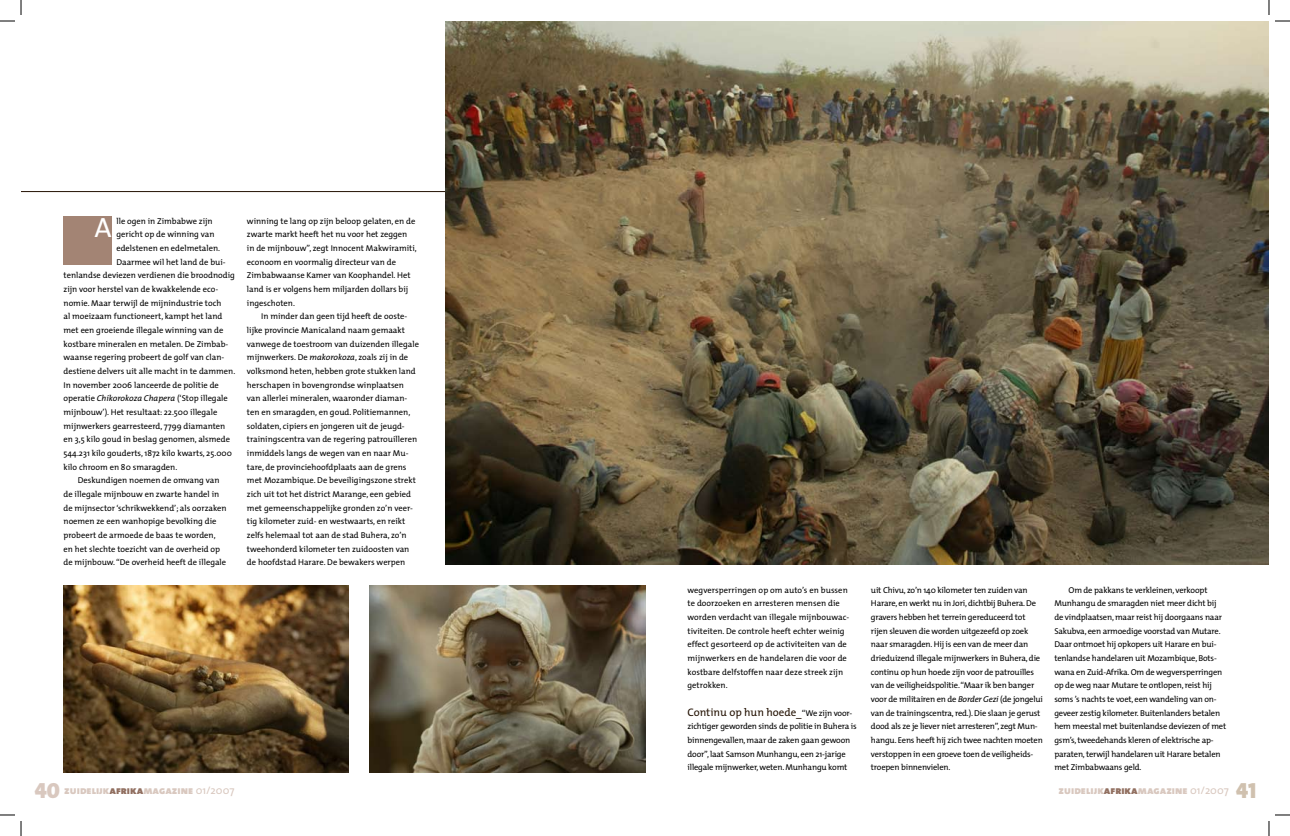
<style>
.page{position:relative;width:1290px;height:836px;background:#fff}
.page>*{position:absolute;margin:0;border:0;box-sizing:border-box;transform-origin:0 0}
.t1{font:28px "The Mix";color:#fff}
.t2{font:11px "The Mix Black Caps";color:#d9c8bf}
.t3{font:11px "The Mix";color:#241203}
.t4{font:8.5px/13.7px "The Mix";color:#000}
.t5{font:8.5px/13.7px "The Mix";letter-spacing:-.02em;color:#000}
.s1{font-style:italic}
.s2{font-size:8.5px;color:#000}
.s3{font-size:22px}
.s4{color:#916f60}
.s5{font-family:"The Mix"}
.s6{font-size:22px;color:#d0c1af}
</style>
<div class="page">
<hr style="left:21px;top:191px;width:1247px;height:1px;background:#241203">
<img style="left:445px;top:21px;width:823px;height:543px">
<img style="left:370px;top:585px;width:275px;height:187px">
<img style="left:64px;top:585px;width:285px;height:187px">
<div style="left:64px;top:216px;width:48px;height:49px;background:#a38474"></div>
<svg style="left:0;top:0;width:22px;height:22px"></svg>
<svg style="left:0;top:814px;width:22px;height:22px"></svg>
<svg style="left:1268px;top:0;width:21px;height:22px"></svg>
<svg style="left:1268px;top:814px;width:21px;height:22px"></svg>
<p class="t4" style="left:116px;top:214px;width:98px">lle ogen in Zimbabwe zijn</p>
<p class="t4" style="left:116px;top:227px;width:100px">gericht op de winning van</p>
<p class="t4" style="left:116px;top:241px;width:105px">edelstenen en edelmetalen.</p>
<p class="t4" style="left:116px;top:255px;width:111px">Daarmee wil het land de bui-</p>
<p class="t4" style="left:64px;top:268px;width:173px">tenlandse deviezen verdienen die broodnodig</p>
<p class="t4" style="left:64px;top:282px;width:156px">zijn voor herstel van de kwakkelende eco-</p>
<p class="t4" style="left:64px;top:296px;width:159px">nomie. Maar terwijl de mijnindustrie toch</p>
<p class="t4" style="left:64px;top:309px;width:160px">al moeizaam functioneert, kampt het land</p>
<p class="t4" style="left:64px;top:323px;width:161px">met een groeiende illegale winning van de</p>
<p class="t4" style="left:64px;top:337px;width:166px">kostbare mineralen en metalen. De Zimbab-</p>
<p class="t4" style="left:64px;top:350px;width:162px">waanse regering probeert de golf van clan-</p>
<p class="t4" style="left:64px;top:364px;width:173px">destiene delvers uit alle macht in te dammen.</p>
<p class="t4" style="left:64px;top:378px;width:157px">In november 2006 lanceerde de politie de</p>
<p class="t4" style="left:64px;top:391px;width:166px">operatie <span class="s1">Chikorokoza Chapera</span> (‘Stop illegale</p>
<p class="t4" style="left:64px;top:405px;width:155px">mijnbouw’). Het resultaat: 22.500 illegale</p>
<p class="t4" style="left:64px;top:419px;width:163px">mijnwerkers gearresteerd, 7799 diamanten</p>
<p class="t4" style="left:64px;top:432px;width:168px">en 3,5 kilo goud in beslag genomen, alsmede</p>
<p class="t4" style="left:64px;top:446px;width:170px">544.231 kilo gouderts, 1872 kilo kwarts, 25.000</p>
<p class="t4" style="left:64px;top:460px;width:115px">kilo chroom en 80 smaragden.</p>
<p class="t4" style="left:78px;top:473px;width:143px">Deskundigen noemen de omvang van</p>
<p class="t4" style="left:64px;top:487px;width:157px">de illegale mijnbouw en zwarte handel in</p>
<p class="t4" style="left:64px;top:501px;width:164px">de mijnsector ‘schrikwekkend’; als oorzaken</p>
<p class="t4" style="left:64px;top:514px;width:154px">noemen ze een wanhopige bevolking die</p>
<p class="t4" style="left:64px;top:528px;width:153px">probeert de armoede de baas te worden,</p>
<p class="t4" style="left:64px;top:542px;width:158px">en het slechte toezicht van de overheid op</p>
<p class="t4" style="left:64px;top:555px;width:164px">de mijnbouw. “De overheid heeft de illegale</p>
<h1 class="t1" style="left:94px;top:204px;width:19px">A</h1>
<p class="t4" style="left:247px;top:214px;width:171px">winning te lang op zijn beloop gelaten, en de zwarte markt heeft het nu voor het zeggen in de mijnbouw”, zegt Innocent Makwiramiti, econoom en voormalig directeur van de Zimbabwaanse Kamer van Koophandel. Het land is er volgens hem miljarden dollars bij ingeschoten.</p>
<p class="t4" style="left:247px;top:309px;width:173px;text-indent:14px">In minder dan geen tijd heeft de ooste&shy;lijke provincie Manicaland naam gemaakt vanwege de toestroom van duizenden illegale mijnwerkers. De <span class="s1">makorokoza</span>, zoals zij in de volksmond heten, hebben grote stukken land herschapen in bovengrondse winplaatsen van allerlei mineralen, waaronder diaman&shy;ten en smaragden, en goud. Politiemannen, soldaten, cipiers en jongeren uit de jeugd&shy;trainingscentra van de regering patrouilleren inmiddels langs de wegen van en naar Mu&shy;tare, de provinciehoofdplaats aan de grens met Mozambique. De beveiligingszone strekt zich uit tot het district Marange, een gebied met gemeenschappelijke gronden zo’n veer&shy;tig kilometer zuid- en westwaarts, en reikt zelfs helemaal tot aan de stad Buhera, zo’n tweehonderd kilometer ten zuidoosten van de hoofdstad Harare. De bewakers werpen</p>
<p class="t4" style="left:687px;top:582px;width:163px">wegversperringen op om auto’s en bussen te doorzoeken en arresteren mensen die worden verdacht van illegale mijnbouwac&shy;tiviteiten. De controle heeft echter weinig effect gesorteerd op de activiteiten van de mijnwerkers en de handelaren die voor de kostbare delfstoffen naar deze streek zijn getrokken.</p>
<p class="t3" style="left:687px;top:703px;width:166px">Continu op hun hoede_<span class="s2">“We zijn voor-</span></p>
<p class="t5" style="left:687px;top:719px;width:171px">zichtiger geworden sinds de politie in Buhera is binnengevallen, maar de zaken gaan gewoon door”, laat Samson Munhangu, een 21-jarige illegale mijnwerker, weten. Munhangu komt</p>
<p class="t5" style="left:870px;top:582px;width:173px">uit Chivu, zo’n 140 kilometer ten zuiden van Harare, en werkt nu in Jori, dichtbij Buhera. De gravers hebben het terrein gereduceerd tot rijen sleuven die worden uitgezeefd op zoek naar smaragden. Hij is een van de meer dan drieduizend illegale mijnwerkers in Buhera, die continu op hun hoede zijn voor de patrouilles van de veiligheidspolitie. “Maar ik ben banger voor de militairen en de <span class="s1">Border Gezi</span> (de jongelui van de trainingscentra, red.). Die slaan je gerust dood als ze je liever niet arresteren”, zegt Mun&shy;hangu. Eens heeft hij zich twee nachten moeten verstoppen in een groeve toen de veiligheids&shy;troepen binnenvielen.</p>
<p class="t5" style="left:1054px;top:582px;width:173px;text-indent:14px">Om de pakkans te verkleinen, verkoopt Munhangu de smaragden niet meer dicht bij de vindplaatsen, maar reist hij doorgaans naar Sakubva, een armoedige voorstad van Mutare.<br>Daar ontmoet hij opkopers uit Harare en bui&shy;tenlandse handelaren uit Mozambique, Bots&shy;wana en Zuid-Afrika. Om de wegversperringen op de weg naar Mutare te ontlopen, reist hij soms ’s nachts te voet, een wandeling van on&shy;geveer zestig kilometer. Buitenlanders betalen hem meestal met buitenlandse deviezen of met gsm’s, tweedehands kleren of elektrische ap&shy;paraten, terwijl handelaren uit Harare betalen met Zimbabwaans geld.</p>
<p class="t2" style="left:34px;top:781px;width:201px"><span class="s3">40</span> zuidelijk<span class="s4">afrika</span>magazine <span class="s5">01/2007</span></p>
<p class="t2" style="left:1058px;top:781px;width:199px">zuidelijk<span class="s4">afrika</span>magazine <span class="s5">01/2007</span> <span class="s6">41</span></p>
</div>
